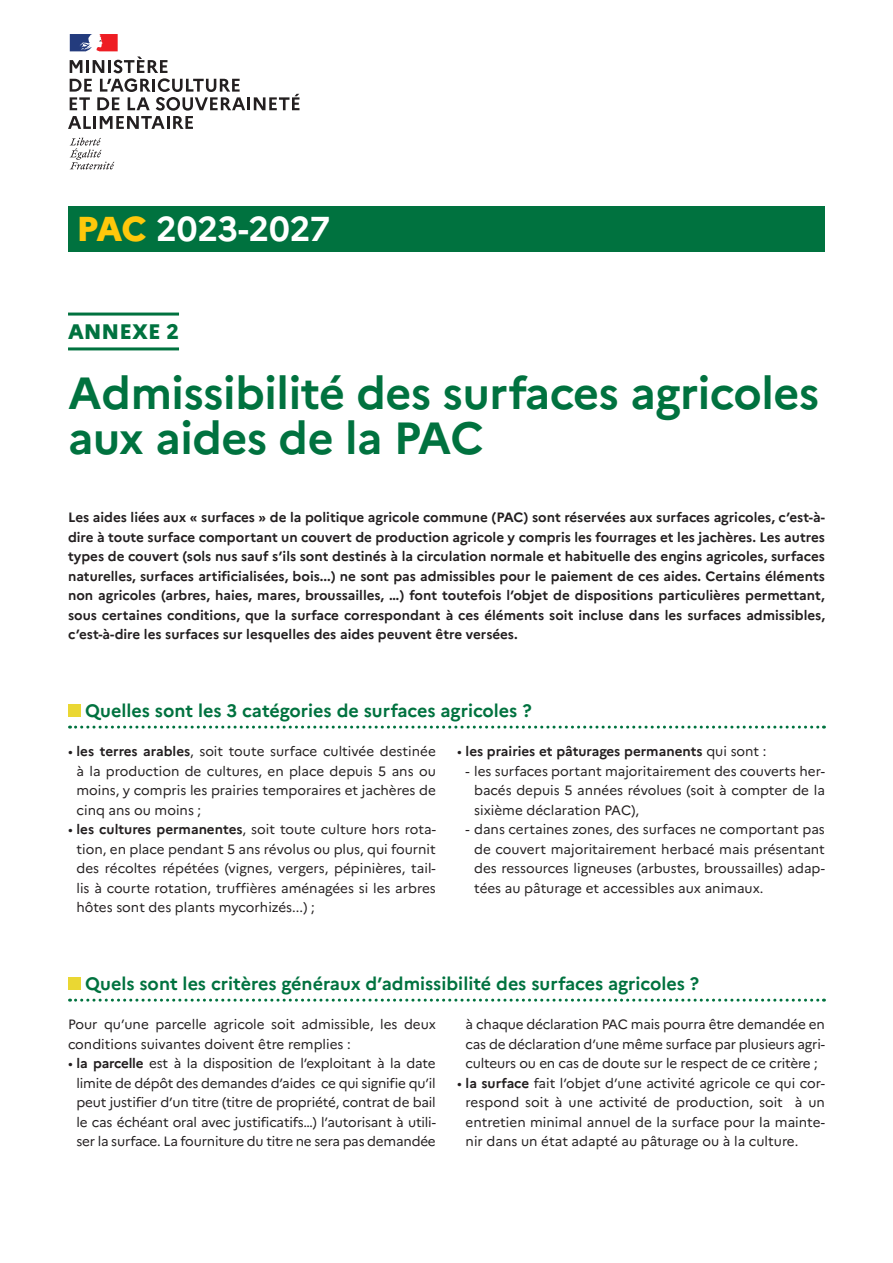
<style>
.page{position:relative;width:893px;height:1263px;background:#fff}
.page>*{position:absolute;margin:0;border:0;box-sizing:border-box;transform-origin:0 0}
.t1{font:700 45px/45px "Marianne";letter-spacing:-.01em;color:#00723f}
.t2{font:700 34.5px "Marianne";color:#fff}
.t3{font:800 21px "Marianne";color:#00723f}
.t4{font:700 18px "Marianne";color:#00723f}
.t5{font:13.5px/19.5px "Marianne";color:#231f20;text-align:justify}
.t6{font:700 13.5px/19.5px "Marianne";color:#231f20;text-align:justify}
.s1{font-weight:800;color:#fec80b}
.s2{font-weight:700}
.s3{font-weight:400}
</style>
<div class="page">
<svg style="left:70px;top:138px;width:44px;height:31px"></svg>
<svg style="left:70px;top:34px;width:48px;height:17px"></svg>
<svg style="left:68px;top:57px;width:231px;height:72px"></svg>
<div style="left:68px;top:206px;width:757px;height:46px;background:#00723f"></div>
<hr style="left:68px;top:313px;width:111px;height:3px;background:#00723f">
<hr style="left:68px;top:347px;width:111px;height:3px;background:#00723f">
<svg style="left:70px;top:726px;width:754px;height:3px"></svg>
<div style="left:68px;top:704px;width:13px;height:13px;background:#ead733"></div>
<svg style="left:70px;top:999px;width:754px;height:3px"></svg>
<div style="left:68px;top:977px;width:13px;height:13px;background:#ead733"></div>
<h2 class="t2" style="left:77px;top:202px;width:255px"><span class="s1">PAC</span> 2023-2027</h2>
<h3 class="t3" style="left:68px;top:315px;width:112px">ANNEXE 2</h3>
<h1 class="t1" style="left:68px;top:367px;width:753px">Admissibilité des surfaces agricoles aux aides de la PAC</h1>
<p class="t6" style="left:68px;top:506px;width:758px">Les aides liées aux « surfaces » de la politique agricole commune (PAC) sont réservées aux surfaces agricoles, c’est-à&shy;dire à toute surface comportant un couvert de production agricole y compris les fourrages et les jachères. Les autres types de couvert (sols nus sauf s’ils sont destinés à la circulation normale et habituelle des engins agricoles, surfaces naturelles, surfaces artificialisées, bois...) ne sont pas admissibles pour le paiement de ces aides. Certains éléments non agricoles (arbres, haies, mares, broussailles, …) font toutefois l’objet de dispositions particulières permettant, sous certaines conditions, que la surface correspondant à ces éléments soit incluse dans les surfaces admissibles, c’est-à-dire les surfaces sur lesquelles des aides peuvent être versées.</p>
<h3 class="t4" style="left:85px;top:697px;width:448px">Quelles sont les 3 catégories de surfaces agricoles ?</h3>
<p class="t5" style="left:77px;top:740px;width:361px;text-indent:-9px">• <span class="s2">les terres arables</span>, soit toute surface cultivée destinée à la production de cultures, en place depuis 5 ans ou moins, y compris les prairies temporaires et jachères de cinq ans ou moins ;</p>
<p class="t5" style="left:77px;top:818px;width:361px;text-indent:-9px">• <span class="s2">les cultures permanentes</span>, soit toute culture hors rota&shy;tion, en place pendant 5 ans révolus ou plus, qui fournit des récoltes répétées (vignes, vergers, pépinières, tail&shy;lis à courte rotation, truffières aménagées si les arbres hôtes sont des plants mycorhizés...) ;</p>
<p class="t6" style="left:457px;top:740px;width:311px"><span class="s3">•</span> les prairies et pâturages permanents <span class="s3">qui sont :</span></p>
<p class="t5" style="left:474px;top:760px;width:352px;text-indent:-9px">- les surfaces portant majoritairement des couverts her&shy;bacés depuis 5 années révolues (soit à compter de la sixième déclaration PAC),</p>
<p class="t5" style="left:474px;top:818px;width:352px;text-indent:-9px">- dans certaines zones, des surfaces ne comportant pas de couvert majoritairement herbacé mais présentant des ressources ligneuses (arbustes, broussailles) adap&shy;tées au pâturage et accessibles aux animaux.</p>
<h3 class="t4" style="left:85px;top:970px;width:615px">Quels sont les critères généraux d’admissibilité des surfaces agricoles ?</h3>
<p class="t5" style="left:68px;top:1013px;width:369px">Pour qu’une parcelle agricole soit admissible, les deux conditions suivantes doivent être remplies :</p>
<p class="t5" style="left:77px;top:1052px;width:361px;text-indent:-9px">• <span class="s2">la parcelle</span> est à la disposition de l’exploitant à la date limite de dépôt des demandes d’aides ce qui signifie qu’il peut justifier d’un titre (titre de propriété, contrat de bail le cas échéant oral avec justificatifs…) l’autorisant à utili&shy;ser la surface. La fourniture du titre ne sera pas demandée</p>
<p class="t5" style="left:466px;top:1013px;width:361px">à chaque déclaration PAC mais pourra être demandée en cas de déclaration d’une même surface par plusieurs agri&shy;culteurs ou en cas de doute sur le respect de ce critère ;</p>
<p class="t5" style="left:466px;top:1072px;width:361px;text-indent:-9px">• <span class="s2">la surface</span> fait l’objet d’une activité agricole ce qui cor&shy;respond soit à une activité de production, soit à un entretien minimal annuel de la surface pour la mainte&shy;nir dans un état adapté au pâturage ou à la culture.</p>
</div>
